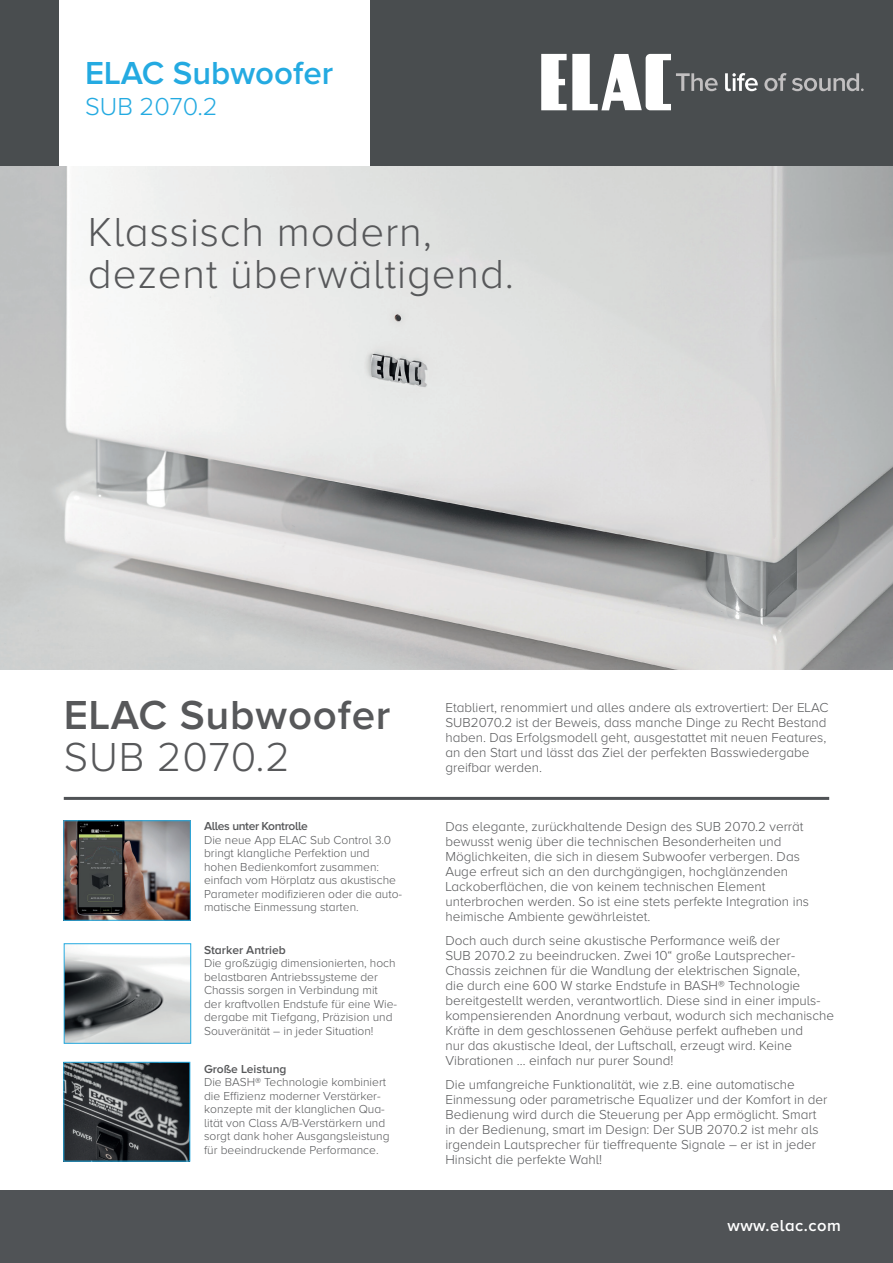
<style>
.page{position:relative;width:893px;height:1263px;background:#fff}
.page>*{position:absolute;margin:0;border:0;box-sizing:border-box;transform-origin:0 0}
.t1{font:300 42px/42px "Proxima Nova A";letter-spacing:.02em;color:#57585a}
.t2{font:600 42px "Proxima Nova A";letter-spacing:.02em;color:#57585a}
.t3{font:600 33px "Proxima Nova A";color:#24aae1}
.t4{font:300 25.5px "Proxima Nova A";color:#24aae1}
.t5{font:600 16.5px "Proxima Nova A";letter-spacing:.03em;color:#fff}
.t6{font:300 13.5px/15px "Proxima Nova A";color:#57585a}
.t7{font:300 12px/13.5px "Proxima Nova A";color:#57585a}
.t8{font:600 12px "Proxima Nova A";color:#57585a}
.t9{font:600 12px "Proxima Nova A";letter-spacing:-.03em;color:#57585a}
</style>
<div class="page">
<img style="left:0;top:166px;width:893px;height:504px">
<div style="left:0;top:0;width:893px;height:166px;background:#494d4f"></div>
<svg style="left:764px;top:73px;width:100px;height:18px"></svg>
<svg style="left:725px;top:73px;width:33px;height:18px"></svg>
<svg style="left:541px;top:54px;width:177px;height:56px"></svg>
<hr style="left:64px;top:797px;width:765px;height:3px;background:#505356">
<div style="left:60px;top:0;width:310px;height:166px;background:#fff"></div>
<div style="left:0;top:1191px;width:893px;height:72px;background:#505356"></div>
<img style="left:66px;top:951px;width:123px;height:91px">
<div style="left:64px;top:943px;width:127px;height:101px;border:1px solid #24aae1"></div>
<img style="left:65px;top:822px;width:124px;height:97px">
<div style="left:63px;top:820px;width:128px;height:101px;border:1px solid #24aae1"></div>
<img style="left:66px;top:1064px;width:122px;height:95px">
<div style="left:64px;top:1062px;width:126px;height:99px;border:1px solid #24aae1"></div>
<h2 class="t3" style="left:85px;top:55px;width:250px">ELAC Subwoofer</h2>
<h3 class="t4" style="left:85px;top:92px;width:134px">SUB 2070.2</h3>
<h1 class="t1" style="left:88px;top:210px;width:428px">Klassisch modern, dezent überwältigend.</h1>
<h1 class="t2" style="left:64px;top:691px;width:328px">ELAC Subwoofer</h1>
<h1 class="t1" style="left:64px;top:736px;width:228px">SUB 2070.2</h1>
<p class="t9" style="left:204px;top:819px;width:105px">Alles unter Kontrolle</p>
<p class="t7" style="left:204px;top:833px;width:200px">Die neue App ELAC Sub Control 3.0 bringt klangliche Perfektion und hohen Bedienkomfort zusammen: einfach vom Hörplatz aus akustische Parameter modifizieren oder die auto&shy;matische Einmessung starten.</p>
<p class="t8" style="left:204px;top:943px;width:83px">Starker Antrieb</p>
<p class="t7" style="left:204px;top:956px;width:195px">Die großzügig dimensionierten, hoch belastbaren Antriebssysteme der Chassis sorgen in Verbindung mit der kraftvollen Endstufe für eine Wie&shy;dergabe mit Tiefgang, Präzision und Souveränität – in jeder Situation!</p>
<p class="t8" style="left:204px;top:1062px;width:84px">Große Leistung</p>
<p class="t7" style="left:204px;top:1075px;width:187px">Die BASH® Technologie kombiniert die Effizienz moderner Verstärker&shy;konzepte mit der klanglichen Qua&shy;lität von Class A/B-Verstärkern und sorgt dank hoher Ausgangsleistung für beeindruckende Performance.</p>
<p class="t6" style="left:445px;top:700px;width:384px">Etabliert, renommiert und alles andere als extrovertiert: Der ELAC SUB2070.2 ist der Beweis, dass manche Dinge zu Recht Bestand haben. Das Erfolgsmodell geht, ausgestattet mit neuen Features, an den Start und lässt das Ziel der perfekten Basswiedergabe greifbar werden.</p>
<p class="t6" style="left:445px;top:819px;width:365px">Das elegante, zurückhaltende Design des SUB 2070.2 verrät bewusst wenig über die technischen Besonderheiten und Möglichkeiten, die sich in diesem Subwoofer verbergen. Das Auge erfreut sich an den durchgängigen, hochglänzenden Lackoberflächen, die von keinem technischen Element unterbrochen werden. So ist eine stets perfekte Integration ins heimische Ambiente gewährleistet.</p>
<p class="t6" style="left:445px;top:933px;width:390px">Doch auch durch seine akustische Performance weiß der<br>SUB 2070.2 zu beeindrucken. Zwei 10“ große Lautsprecher-Chassis zeichnen für die Wandlung der elektrischen Signale,<br>die durch eine 600 W starke Endstufe in BASH® Technologie bereitgestellt werden, verantwortlich. Diese sind in einer impuls&shy;kompensierenden Anordnung verbaut, wodurch sich mechanische Kräfte in dem geschlossenen Gehäuse perfekt aufheben und<br>nur das akustische Ideal, der Luftschall, erzeugt wird. Keine Vibrationen … einfach nur purer Sound!</p>
<p class="t6" style="left:445px;top:1077px;width:384px">Die umfangreiche Funktionalität, wie z.B. eine automatische Einmessung oder parametrische Equalizer und der Komfort in der Bedienung wird durch die Steuerung per App ermöglicht. Smart in der Bedienung, smart im Design: Der SUB 2070.2 ist mehr als irgendein Lautsprecher für tieffrequente Signale – er ist in jeder Hinsicht die perfekte Wahl!</p>
<p class="t5" style="left:727px;top:1216px;width:115px">www.elac.com</p>
</div>
